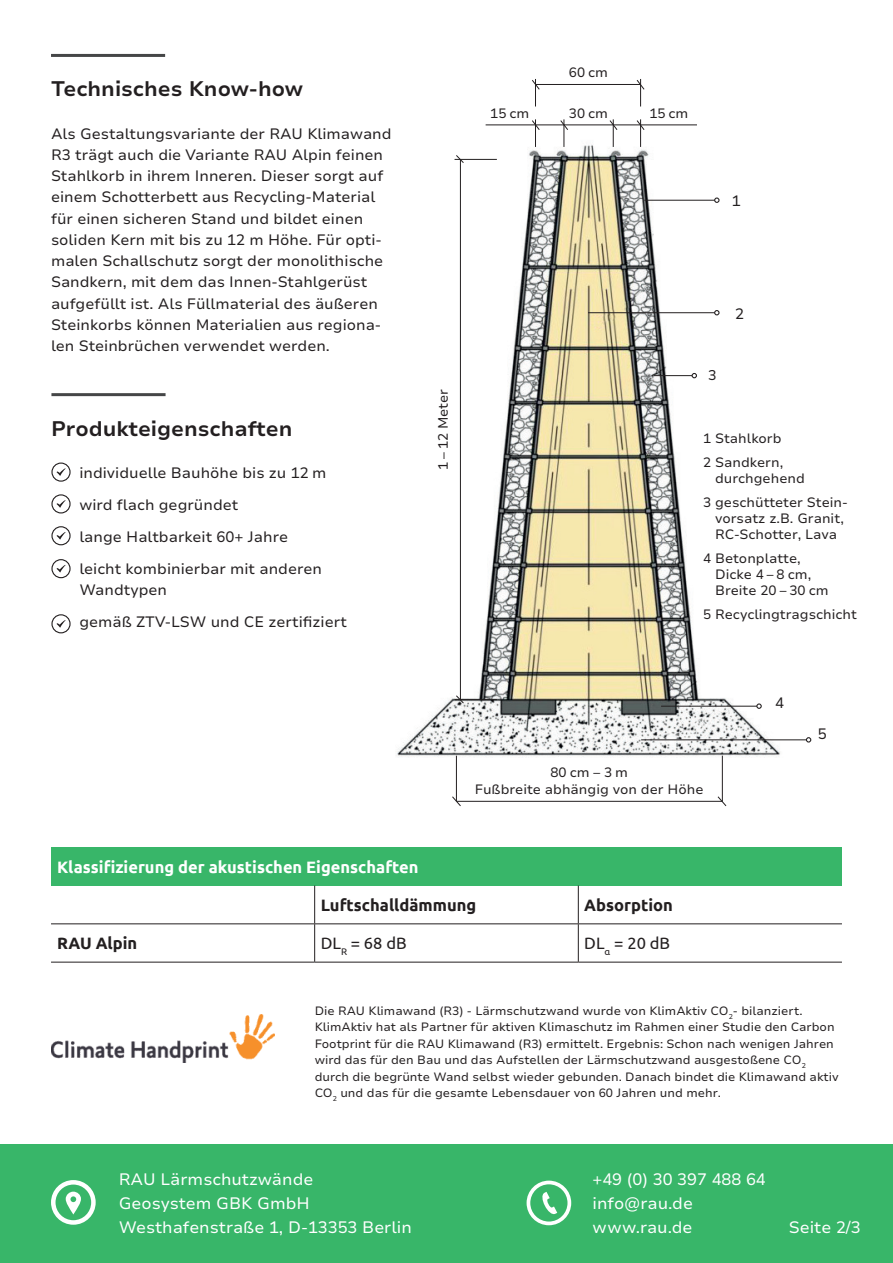
<style>
.page{position:relative;width:893px;height:1263px;background:#fff}
.page>*{position:absolute;margin:0;border:0;box-sizing:border-box;transform-origin:0 0}
.t1{font:700 21px "Nunito Sans 7 pt";color:#231f20}
.t2{font:16.5px/24px "Nunito Sans 7 pt";color:#fff}
.t3{font:700 16.5px "Ubuntu";color:#fff}
.t4{font:700 16.5px "Ubuntu";color:#231f20}
.t5{font:16.5px "Ubuntu";color:#231f20}
.t6{font:15px/21.3px "Nunito Sans 7 pt";color:#231f20}
.t7{font:14.1px "Nunito Sans 7 pt";color:#231f20}
.t8{font:13.5px/16.2px "Nunito Sans 7 pt";color:#231f20}
.t9{font:12px/16.5px "Nunito Sans 7 pt";color:#231f20}
</style>
<div class="page">
<div style="left:0;top:1145px;width:893px;height:118px;background:#38b669"></div>
<svg style="left:527px;top:1180px;width:44px;height:45px"></svg>
<div style="left:51px;top:1180px;width:45px;height:45px;border:4px solid #fff;border-radius:50%"></div>
<svg style="left:66px;top:1191px;width:15px;height:23px"></svg>
<div style="left:51px;top:847px;width:791px;height:38px;background:#38b669"></div>
<hr style="left:314px;top:885px;width:1px;height:38px;background:#231f20">
<hr style="left:578px;top:885px;width:1px;height:38px;background:#231f20">
<hr style="left:51px;top:923px;width:264px;height:1px;background:#231f20">
<hr style="left:315px;top:923px;width:263px;height:1px;background:#231f20">
<hr style="left:314px;top:924px;width:1px;height:38px;background:#231f20">
<hr style="left:578px;top:923px;width:264px;height:1px;background:#231f20">
<hr style="left:578px;top:924px;width:1px;height:38px;background:#231f20">
<hr style="left:51px;top:962px;width:264px;height:1px;background:#231f20">
<hr style="left:315px;top:962px;width:263px;height:1px;background:#231f20">
<hr style="left:578px;top:962px;width:264px;height:1px;background:#231f20">
<hr style="left:51px;top:54px;width:114px;height:3px;background:#454647">
<hr style="left:51px;top:393px;width:115px;height:3px;background:#454647">
<img style="left:396px;top:124px;width:392px;height:656px">
<hr style="left:457px;top:801px;width:266px;height:1px;background:#231f20">
<hr style="left:535px;top:84px;width:106px;height:1px;background:#231f20">
<hr style="left:486px;top:125px;width:211px;height:1px;background:#231f20">
<hr style="left:722px;top:756px;width:1px;height:45px;background:#231f20">
<hr style="left:456px;top:756px;width:1px;height:45px;background:#231f20">
<svg style="left:452px;top:796px;width:9px;height:11px"></svg>
<svg style="left:717px;top:796px;width:10px;height:11px"></svg>
<svg style="left:531px;top:119px;width:9px;height:28px"></svg>
<svg style="left:560px;top:119px;width:8px;height:28px"></svg>
<svg style="left:609px;top:119px;width:9px;height:28px"></svg>
<svg style="left:532px;top:79px;width:8px;height:28px"></svg>
<svg style="left:636px;top:119px;width:9px;height:28px"></svg>
<svg style="left:636px;top:79px;width:9px;height:28px"></svg>
<hr style="left:460px;top:159px;width:1px;height:540px;background:#231f20">
<hr style="left:455px;top:159px;width:42px;height:1px;background:#231f20">
<hr style="left:455px;top:699px;width:42px;height:1px;background:#231f20">
<svg style="left:456px;top:155px;width:8px;height:8px"></svg>
<svg style="left:456px;top:695px;width:8px;height:9px"></svg>
<hr style="left:644px;top:200px;width:71px;height:1px;background:#231f20">
<svg style="left:714px;top:197px;width:5px;height:6px"></svg>
<hr style="left:588px;top:312px;width:127px;height:1px;background:#231f20">
<svg style="left:714px;top:310px;width:5px;height:5px"></svg>
<hr style="left:661px;top:706px;width:96px;height:1px;background:#231f20">
<svg style="left:756px;top:703px;width:6px;height:6px"></svg>
<hr style="left:641px;top:739px;width:165px;height:1px;background:#231f20">
<svg style="left:806px;top:737px;width:5px;height:5px"></svg>
<hr style="left:654px;top:375px;width:38px;height:1px;background:#231f20">
<svg style="left:692px;top:373px;width:5px;height:5px"></svg>
<img style="left:51px;top:1014px;width:224px;height:49px">
<div style="left:51px;top:462px;width:20px;height:20px;border:1px solid #231f20;border-radius:50%"></div>
<svg style="left:57px;top:468px;width:9px;height:8px"></svg>
<div style="left:51px;top:494px;width:20px;height:19px;border:1px solid #231f20;border-radius:50%"></div>
<svg style="left:57px;top:500px;width:9px;height:8px"></svg>
<div style="left:51px;top:526px;width:20px;height:19px;border:1px solid #231f20;border-radius:50%"></div>
<svg style="left:57px;top:532px;width:9px;height:8px"></svg>
<div style="left:51px;top:559px;width:20px;height:19px;border:1px solid #231f20;border-radius:50%"></div>
<svg style="left:57px;top:565px;width:9px;height:7px"></svg>
<div style="left:51px;top:614px;width:20px;height:19px;border:1px solid #231f20;border-radius:50%"></div>
<svg style="left:57px;top:620px;width:9px;height:8px"></svg>
<h1 class="t1" style="left:51px;top:74px;width:254px">Technisches Know-how</h1>
<p class="t6" style="left:51px;top:122px;width:342px">Als Gestaltungsvariante der RAU Klimawand R3 trägt auch die Variante RAU Alpin feinen Stahlkorb in ihrem Inneren. Dieser sorgt auf einem Schotterbett aus Recycling-Material für einen sicheren Stand und bildet einen soliden Kern mit bis zu 12 m Höhe. Für opti&shy;malen Schallschutz sorgt der monolithische Sandkern, mit dem das Innen-Stahlgerüst aufgefüllt ist. Als Füllmaterial des äußeren Steinkorbs können Materialien aus regiona&shy;len Steinbrüchen verwendet werden.</p>
<h1 class="t1" style="left:51px;top:413px;width:243px">Produkteigenschaften</h1>
<p class="t6" style="left:79px;top:457px;width:248px;line-height:32px">individuelle Bauhöhe bis zu 12 m wird flach gegründet<br>lange Haltbarkeit 60+ Jahre leicht kombinierbar mit anderen</p>
<p class="t6" style="left:79px;top:574px;width:269px;line-height:32px">Wandtypen<br>gemäß ZTV-LSW und CE zertifiziert</p>
<p class="t8" style="left:569px;top:64px;width:41px">60 cm</p>
<p class="t8" style="left:490px;top:105px;width:41px">15 cm</p>
<p class="t8" style="left:569px;top:105px;width:41px">30 cm</p>
<p class="t8" style="left:649px;top:105px;width:41px">15 cm</p>
<p class="t6" style="left:732px;top:190px;width:10px">1</p>
<p class="t8" style="left:435px;top:470px;width:83px;rotate:-90deg">1 – 12 Meter</p>
<p class="t6" style="left:735px;top:303px;width:10px">2</p>
<p class="t7" style="left:708px;top:365px;width:10px">3</p>
<p class="t8" style="left:703px;top:426px;width:82px;line-height:23.9px">1 Stahlkorb<br>2 Sandkern,</p>
<p class="t8" style="left:703px;top:466px;width:146px;line-height:23.9px;text-indent:12px">durchgehend<br>3 geschütteter Stein-</p>
<p class="t8" style="left:715px;top:510px;width:130px">vorsatz z.B. Granit,<br>RC-Schotter, Lava</p>
<p class="t8" style="left:715px;top:550px;width:115px;text-indent:-12px">4 Betonplatte,<br>Dicke 4 – 8 cm,<br>Breite 20 – 30 cm</p>
<p class="t8" style="left:703px;top:606px;width:155px">5 Recyclingtragschicht</p>
<p class="t8" style="left:475px;top:764px;width:230px;text-align:center">80 cm – 3 m<br>Fußbreite abhängig von der Höhe</p>
<p class="t6" style="left:775px;top:692px;width:10px">4</p>
<p class="t6" style="left:818px;top:723px;width:10px">5</p>
<p class="t3" style="left:57px;top:857px;width:363px">Klassifizierung der akustischen Eigenschaften</p>
<p class="t4" style="left:321px;top:895px;width:157px">Luftschalldämmung</p>
<p class="t4" style="left:584px;top:895px;width:90px">Absorption</p>
<p class="t4" style="left:57px;top:933px;width:82px">RAU Alpin</p>
<p class="t5" style="left:321px;top:933px;width:88px">DL<sub>R</sub> = 68 dB</p>
<p class="t5" style="left:584px;top:933px;width:87px">DL<sub>α</sub> = 20 dB</p>
<p class="t9" style="left:315px;top:1002px;width:525px">Die RAU Klimawand (R3) - Lärmschutzwand wurde von KlimAktiv CO<sub>2</sub>- bilanziert.<br>KlimAktiv hat als Partner für aktiven Klimaschutz im Rahmen einer Studie den Carbon Footprint für die RAU Klimawand (R3) ermittelt. Ergebnis: Schon nach wenigen Jahren wird das für den Bau und das Aufstellen der Lärmschutzwand ausgestoßene CO<sub>2 </sub>durch die begrünte Wand selbst wieder gebunden. Danach bindet die Klimawand aktiv CO<sub>2</sub> und das für die gesamte Lebensdauer von 60 Jahren und mehr.</p>
<p class="t2" style="left:119px;top:1167px;width:295px">RAU Lärmschutzwände<br>Geosystem GBK GmbH<br>Westhafenstraße 1, D-13353 Berlin</p>
<p class="t2" style="left:592px;top:1167px;width:175px">+49 (0) 30 397 488 64 info@rau.de www.rau.de</p>
<p class="t2" style="left:789px;top:1215px;width:73px">Seite 2/3</p>
</div>
